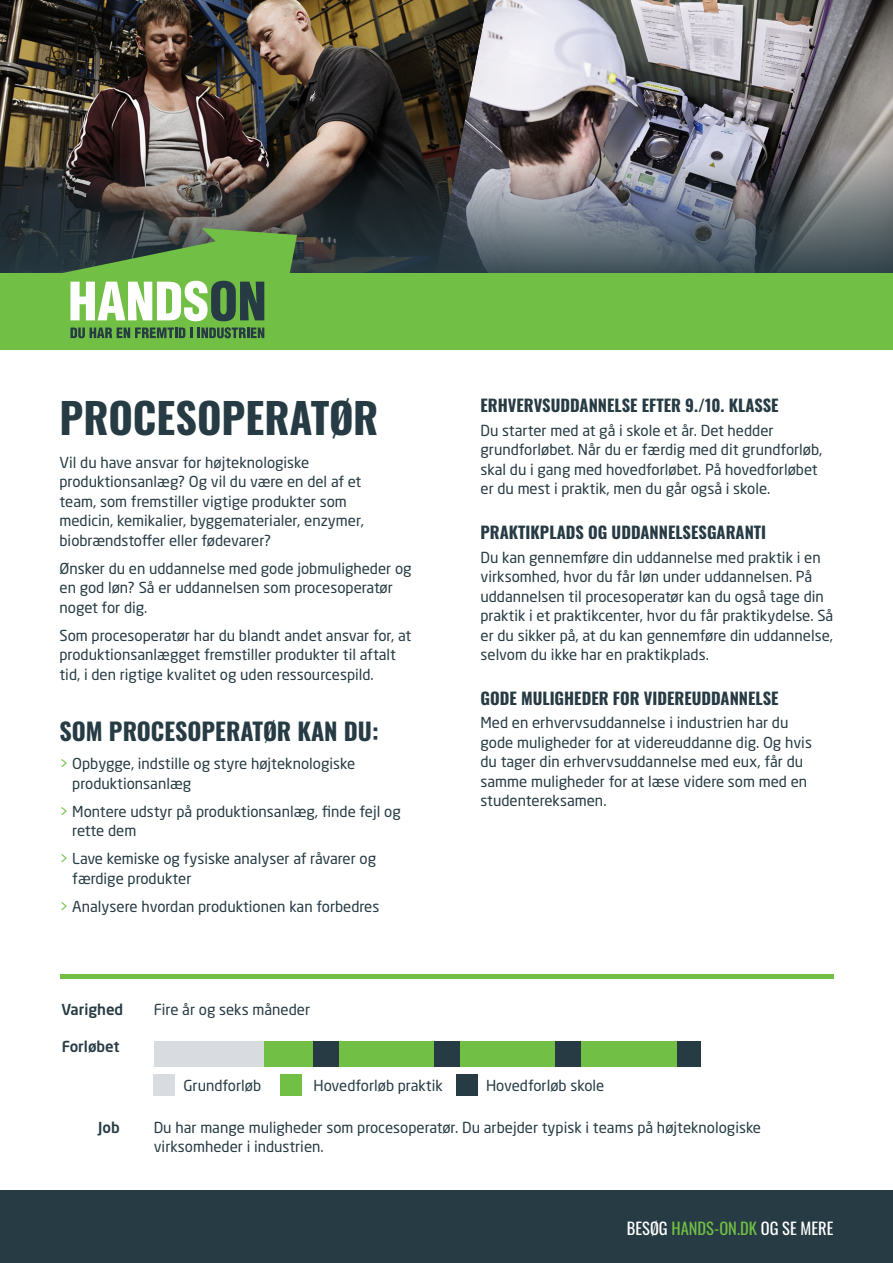
<style>
.page{position:relative;width:893px;height:1263px;background:#fff}
.page>*{position:absolute;margin:0;border:0;box-sizing:border-box;transform-origin:0 0}
.Overskrift_1{font:700 42px "Oswald";color:#273b44}
.Overskrift_2{font:700 24px "Oswald";color:#273b44}
.Overskrift_3{font:700 16.5px "Oswald";color:#273b44}
.Overskrift_3-2{font:16.5px "Oswald";color:#fff}
.Afsnit{font:15px/19.5px "Neo Sans W1 G";color:#273b44}
.Afsnit-2{font:500 15px "Neo Sans W1 G";color:#273b44}
.s1{color:#71bf44}
</style>
<div class="page">
<img style="left:488px;top:0;width:405px;height:154px">
<img style="left:0;top:0;width:488px;height:154px">
<img style="left:0;top:154px;width:893px;height:119px">
<div style="left:0;top:273px;width:893px;height:77px;background:#71bf44"></div>
<div style="left:456px;top:1075px;width:22px;height:21px;background:#273b44"></div>
<hr style="left:60px;top:974px;width:773px;height:4px;background:#71bf44">
<div style="left:154px;top:1075px;width:21px;height:21px;background:#d8dbdf"></div>
<div style="left:280px;top:1075px;width:21px;height:21px;background:#71bf44"></div>
<div style="left:0;top:1191px;width:893px;height:72px;background:#273b44"></div>
<svg style="left:60px;top:228px;width:237px;height:111px"></svg>
<div style="left:263px;top:1041px;width:51px;height:25px;background:#71bf44"></div>
<div style="left:314px;top:1041px;width:25px;height:25px;background:#273b44"></div>
<div style="left:339px;top:1041px;width:96px;height:25px;background:#71bf44"></div>
<div style="left:435px;top:1041px;width:25px;height:25px;background:#273b44"></div>
<div style="left:677px;top:1041px;width:24px;height:25px;background:#273b44"></div>
<div style="left:154px;top:1041px;width:109px;height:25px;background:#d8dbdf"></div>
<div style="left:460px;top:1041px;width:96px;height:25px;background:#71bf44"></div>
<div style="left:556px;top:1041px;width:25px;height:25px;background:#273b44"></div>
<div style="left:581px;top:1041px;width:96px;height:25px;background:#71bf44"></div>
<p class="Overskrift_1" style="left:60px;top:396px;width:320px">PROCESOPERATØR</p>
<p class="Afsnit" style="left:60px;top:452px;width:306px">Vil du have ansvar for højteknologiske produktionsanlæg? Og vil du være en del af et team, som fremstiller vigtige produkter som medicin, kemikalier, byggematerialer, enzymer, biobrændstoffer eller fødevarer?</p>
<p class="Afsnit" style="left:60px;top:558px;width:354px">Ønsker du en uddannelse med gode jobmuligheder og en god løn? Så er uddannelsen som procesoperatør noget for dig.</p>
<p class="Afsnit" style="left:60px;top:625px;width:353px">Som procesoperatør har du blandt andet ansvar for, at produktionsanlægget fremstiller produkter til aftalt tid, i den rigtige kvalitet og uden ressourcespild.</p>
<p class="Overskrift_2" style="left:60px;top:719px;width:321px">SOM PROCESOPERATØR KAN DU:</p>
<p class="Afsnit" style="left:72px;top:754px;width:284px;text-indent:-13px"><span class="s1">&gt;</span> Opbygge, indstille og styre højteknologiske produktionsanlæg</p>
<p class="Afsnit" style="left:72px;top:801px;width:330px;text-indent:-13px"><span class="s1">&gt;</span> Montere udstyr på produktionsanlæg, finde fejl og rette dem</p>
<p class="Afsnit" style="left:72px;top:849px;width:305px;text-indent:-13px"><span class="s1">&gt;</span> Lave kemiske og fysiske analyser af råvarer og færdige produkter</p>
<p class="Afsnit" style="left:60px;top:896px;width:321px"><span class="s1">&gt;</span> Analysere hvordan produktionen kan forbedres</p>
<p class="Afsnit-2" style="left:62px;top:1000px;width:63px">Varighed</p>
<p class="Afsnit-2" style="left:62px;top:1037px;width:59px">Forløbet</p>
<p class="Afsnit" style="left:154px;top:1000px;width:158px">Fire år og seks måneder</p>
<p class="Afsnit" style="left:183px;top:1075px;width:79px">Grundforløb</p>
<p class="Afsnit" style="left:314px;top:1075px;width:131px">Hovedforløb praktik</p>
<p class="Overskrift_3" style="left:480px;top:397px;width:300px">ERHVERVSUDDANNELSE EFTER 9./10. KLASSE</p>
<p class="Afsnit" style="left:480px;top:420px;width:343px">Du starter med at gå i skole et år. Det hedder grundforløbet. Når du er færdig med dit grundforløb, skal du i gang med hovedforløbet. På hovedforløbet er du mest i praktik, men du går også i skole.</p>
<p class="Overskrift_3" style="left:480px;top:523px;width:287px">PRAKTIKPLADS OG UDDANNELSESGARANTI</p>
<p class="Afsnit" style="left:480px;top:547px;width:354px">Du kan gennemføre din uddannelse med praktik i en virksomhed, hvor du får løn under uddannelsen. På uddannelsen til procesoperatør kan du også tage din praktik i et praktikcenter, hvor du får praktikydelse. Så er du sikker på, at du kan gennemføre din uddannelse, selvom du ikke har en praktikplads.</p>
<p class="Overskrift_3" style="left:480px;top:689px;width:300px">GODE MULIGHEDER FOR VIDEREUDDANNELSE</p>
<p class="Afsnit" style="left:480px;top:713px;width:333px">Med en erhvervsuddannelse i industrien har du gode muligheder for at videreuddanne dig. Og hvis du tager din erhvervsuddannelse med eux, får du samme muligheder for at læse videre som med en studentereksamen.</p>
<p class="Afsnit" style="left:486px;top:1075px;width:120px">Hovedforløb skole</p>
<p class="Afsnit-2" style="left:98px;top:1118px;width:23px">Job</p>
<p class="Afsnit" style="left:154px;top:1117px;width:609px">Du har mange muligheder som procesoperatør. Du arbejder typisk i teams på højteknologiske virksomheder i industrien.</p>
<p class="Overskrift_3-2" style="left:627px;top:1214px;width:208px">BESØG <span class="s1">HANDS-ON.DK</span> OG SE MERE</p>
</div>
